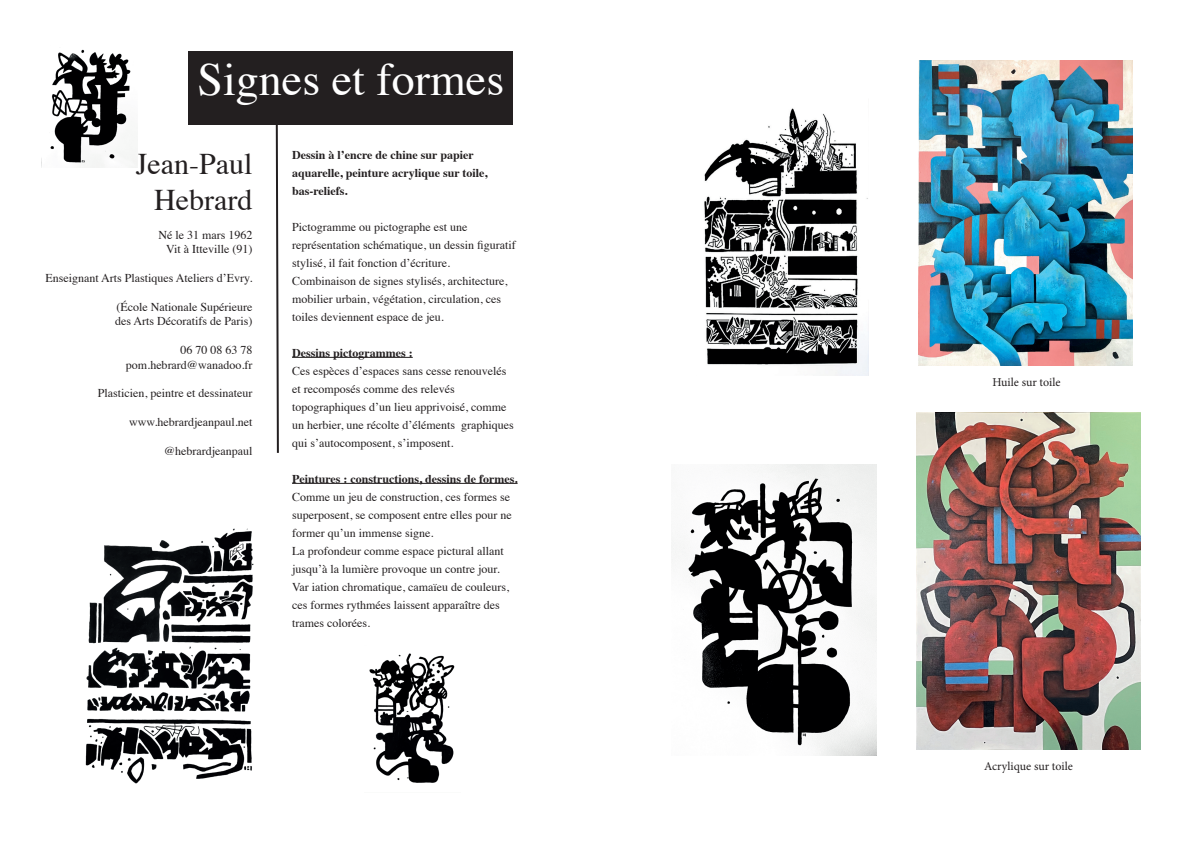
<style>
.page{position:relative;width:1191px;height:842px;background:#fff}
.page>*{position:absolute;margin:0;border:0;box-sizing:border-box;transform-origin:0 0}
.t1{font:46px "Times";color:#fff}
.t2{font:30px/36px "Times";color:#231f20;text-align:right}
.t3{font:12px/18px "Times";color:#231f20}
.t4{font:700 12px/18px "Times";color:#231f20}
.t5{font:12px "Minion Pro";color:#231f20}
</style>
<div class="page">
<div style="left:189px;top:51px;width:324px;height:74px;background:#231f20"></div>
<hr style="left:292px;top:357px;width:121px;height:1px;background:#231f20">
<hr style="left:292px;top:483px;width:225px;height:1px;background:#231f20">
<img style="left:85px;top:528px;width:169px;height:256px">
<img style="left:704px;top:108px;width:165px;height:268px">
<svg style="left:275px;top:125px;width:4px;height:328px"></svg>
<img style="left:369px;top:653px;width:86px;height:130px">
<img style="left:50px;top:49px;width:87px;height:119px">
<img style="left:671px;top:464px;width:206px;height:292px">
<img style="left:916px;top:413px;width:224px;height:337px">
<img style="left:919px;top:60px;width:213px;height:305px">
<h1 class="t1" style="left:197px;top:36px;width:308px">Signes et formes</h1>
<h2 class="t2" style="left:136px;top:144px;width:118px">Jean-Paul<br>Hebrard</h2>
<p class="t3" style="left:158px;top:227px;width:95px;line-height:14.4px;text-align:right">Né le 31 mars 1962<br>Vit à Itteville (91)</p>
<p class="t3" style="left:45px;top:268px;width:208px">Enseignant Arts Plastiques Ateliers d’Evry.</p>
<p class="t3" style="left:115px;top:299px;width:139px;line-height:14.4px">(École Nationale Supérieure des Arts Décoratifs de Paris)</p>
<p class="t3" style="left:126px;top:342px;width:128px;line-height:14.4px;text-align:right">06 70 08 63 78 pom.hebrard@wanadoo.fr</p>
<p class="t3" style="left:98px;top:383px;width:156px">Plasticien, peintre et dessinateur</p>
<p class="t3" style="left:129px;top:412px;width:125px">www.hebrardjeanpaul.net</p>
<p class="t3" style="left:164px;top:441px;width:90px">@hebrardjeanpaul</p>
<p class="t4" style="left:292px;top:144px;width:197px">Dessin à l’encre de chine sur papier aquarelle, peinture acrylique sur toile, bas-reliefs.</p>
<p class="t3" style="left:292px;top:216px;width:225px">Pictogramme ou pictographe est une représentation schématique, un dessin figuratif stylisé, il fait fonction d’écriture.<br>Combinaison de signes stylisés, architecture, mobilier urbain, végétation, circulation, ces toiles deviennent espace de jeu.</p>
<p class="t4" style="left:292px;top:342px;width:122px">Dessins pictogrammes :</p>
<p class="t3" style="left:292px;top:360px;width:223px">Ces espèces d’espaces sans cesse renouvelés et recomposés comme des relevés topographiques d’un lieu apprivoisé, comme un herbier, une récolte d’éléments graphiques qui s’autocomposent, s’imposent.</p>
<p class="t4" style="left:292px;top:468px;width:227px">Peintures : constructions, dessins de formes.</p>
<p class="t3" style="left:292px;top:486px;width:221px">Comme un jeu de construction, ces formes se superposent, se composent entre elles pour ne former qu’un immense signe.<br>La profondeur comme espace pictural allant jusqu’à la lumière provoque un contre jour.<br>Var iation chromatique, camaïeu de couleurs, ces formes rythmées laissent apparaître des trames colorées.</p>
<p class="t5" style="left:992px;top:375px;width:70px">Huile sur toile</p>
<p class="t5" style="left:984px;top:758px;width:90px">Acrylique sur toile</p>
</div>
